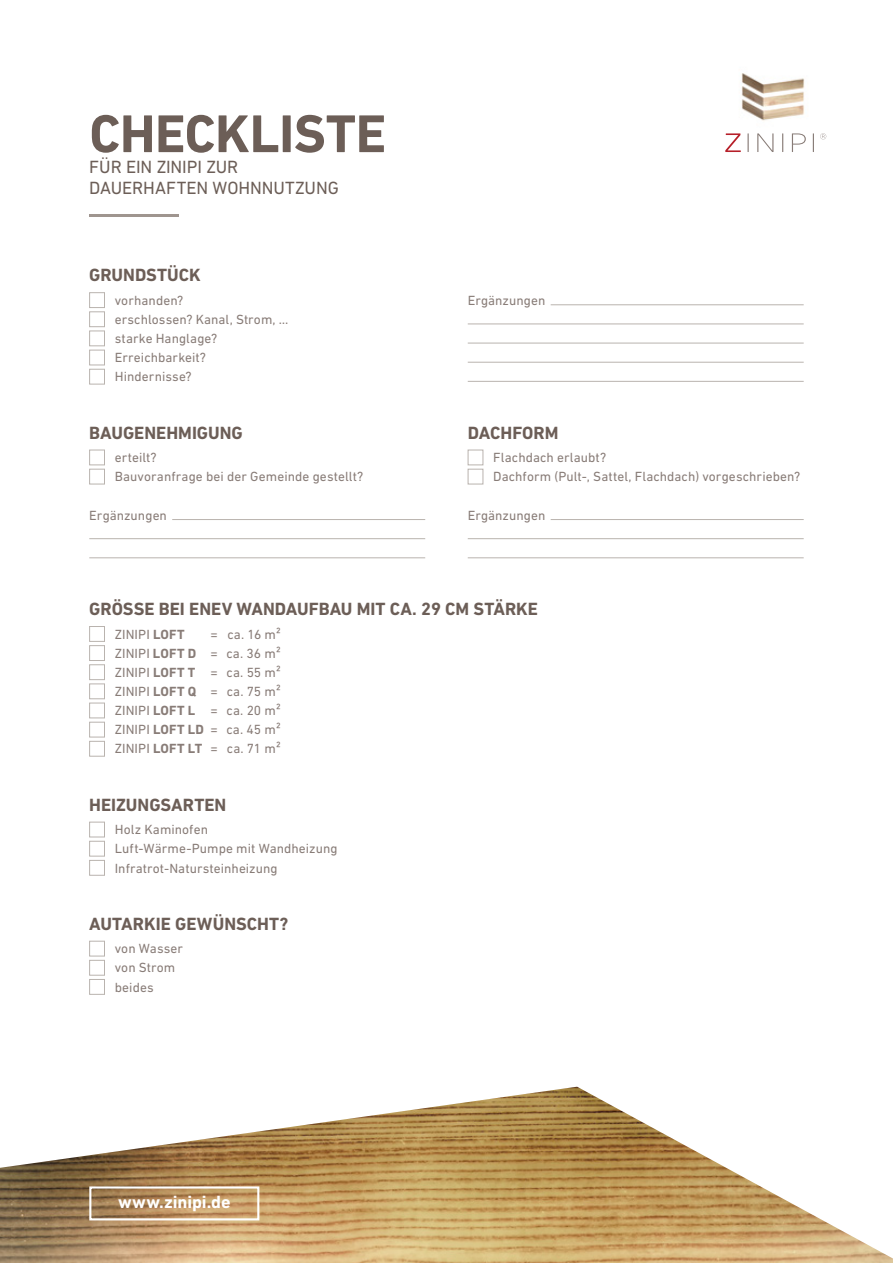
<style>
.page{position:relative;width:893px;height:1263px;background:#fff}
.page>*{position:absolute;margin:0;border:0;box-sizing:border-box;transform-origin:0 0}
.t1{font:700 54px "DIN Next LT Pro";letter-spacing:-.01em;color:#6c5e57}
.t2{font:700 18px "DIN Next LT Pro";color:#6c5e57}
.t3{font:18px/21px "DIN Next LT Pro";letter-spacing:-.005em;color:#6c5e57}
.t4{font:700 18px "DIN Next LT Pro";letter-spacing:-.005em;color:#fff}
.t5{font:13.5px/19.2px "DIN Next LT Pro";letter-spacing:.005em;color:#887c77}
.s1{font-weight:700}
</style>
<div class="page">
<img style="left:0;top:1087px;width:893px;height:176px">
<hr style="left:89px;top:214px;width:90px;height:3px;background:#9f958f">
<div style="left:89px;top:1186px;width:170px;height:34px;border:2px solid #fff"></div>
<div style="left:89px;top:292px;width:16px;height:16px;border:1px solid #b9b3ae"></div>
<div style="left:89px;top:311px;width:16px;height:16px;border:1px solid #b9b3ae"></div>
<div style="left:89px;top:331px;width:16px;height:15px;border:1px solid #b9b3ae"></div>
<div style="left:89px;top:350px;width:16px;height:15px;border:1px solid #b9b3ae"></div>
<div style="left:89px;top:369px;width:16px;height:15px;border:1px solid #b9b3ae"></div>
<div style="left:89px;top:450px;width:16px;height:15px;border:1px solid #b9b3ae"></div>
<div style="left:89px;top:469px;width:16px;height:15px;border:1px solid #b9b3ae"></div>
<div style="left:89px;top:626px;width:16px;height:16px;border:1px solid #b9b3ae"></div>
<div style="left:89px;top:645px;width:16px;height:16px;border:1px solid #b9b3ae"></div>
<div style="left:89px;top:664px;width:16px;height:16px;border:1px solid #b9b3ae"></div>
<div style="left:89px;top:684px;width:16px;height:15px;border:1px solid #b9b3ae"></div>
<div style="left:89px;top:703px;width:16px;height:15px;border:1px solid #b9b3ae"></div>
<div style="left:89px;top:722px;width:16px;height:15px;border:1px solid #b9b3ae"></div>
<div style="left:89px;top:741px;width:16px;height:15px;border:1px solid #b9b3ae"></div>
<div style="left:89px;top:822px;width:16px;height:15px;border:1px solid #b9b3ae"></div>
<div style="left:89px;top:841px;width:16px;height:15px;border:1px solid #b9b3ae"></div>
<div style="left:89px;top:860px;width:16px;height:15px;border:1px solid #b9b3ae"></div>
<div style="left:89px;top:941px;width:16px;height:15px;border:1px solid #b9b3ae"></div>
<div style="left:89px;top:960px;width:16px;height:15px;border:1px solid #b9b3ae"></div>
<div style="left:89px;top:979px;width:16px;height:16px;border:1px solid #b9b3ae"></div>
<hr style="left:551px;top:304px;width:253px;height:1px;background:#b9b3ae">
<hr style="left:468px;top:324px;width:336px;height:1px;background:#b9b3ae">
<hr style="left:468px;top:343px;width:336px;height:1px;background:#b9b3ae">
<hr style="left:468px;top:362px;width:336px;height:1px;background:#b9b3ae">
<hr style="left:468px;top:381px;width:336px;height:1px;background:#b9b3ae">
<hr style="left:551px;top:519px;width:253px;height:1px;background:#b9b3ae">
<img style="left:741px;top:73px;width:64px;height:48px">
<svg style="left:747px;top:133px;width:79px;height:19px"></svg>
<svg style="left:725px;top:133px;width:16px;height:19px"></svg>
<div style="left:468px;top:450px;width:15px;height:15px;border:1px solid #b9b3ae"></div>
<div style="left:468px;top:469px;width:15px;height:15px;border:1px solid #b9b3ae"></div>
<hr style="left:172px;top:519px;width:253px;height:1px;background:#b9b3ae">
<hr style="left:468px;top:538px;width:336px;height:1px;background:#b9b3ae">
<hr style="left:89px;top:538px;width:336px;height:1px;background:#b9b3ae">
<hr style="left:468px;top:557px;width:336px;height:1px;background:#b9b3ae">
<hr style="left:89px;top:557px;width:336px;height:1px;background:#b9b3ae">
<h1 class="t1" style="left:89px;top:102px;width:298px">CHECKLISTE</h1>
<h2 class="t3" style="left:89px;top:156px;width:251px">FÜR EIN ZINIPI ZUR<br>DAUERHAFTEN WOHNNUTZUNG</h2>
<h2 class="t2" style="left:89px;top:265px;width:113px">GRUNDSTÜCK</h2>
<p class="t5" style="left:115px;top:290px;width:70px">vorhanden?</p>
<p class="t5" style="left:468px;top:290px;width:79px">Ergänzungen</p>
<p class="t5" style="left:115px;top:310px;width:175px">erschlossen? Kanal, Strom, … starke Hanglage?<br>Erreichbarkeit?<br>Hindernisse?</p>
<h2 class="t2" style="left:89px;top:422px;width:155px">BAUGENEHMIGUNG</h2>
<h2 class="t2" style="left:468px;top:422px;width:92px">DACHFORM</h2>
<p class="t5" style="left:115px;top:448px;width:43px">erteilt?</p>
<p class="t5" style="left:493px;top:448px;width:114px">Flachdach erlaubt?</p>
<p class="t5" style="left:115px;top:467px;width:250px">Bauvoranfrage bei der Gemeinde gestellt?</p>
<p class="t5" style="left:493px;top:467px;width:308px">Dachform (Pult-, Sattel, Flachdach) vorgeschrieben?</p>
<p class="t5" style="left:89px;top:505px;width:79px">Ergänzungen</p>
<p class="t5" style="left:468px;top:505px;width:79px">Ergänzungen</p>
<h2 class="t2" style="left:89px;top:599px;width:450px">GRÖSSE BEI ENEV WANDAUFBAU MIT CA. 29 CM STÄRKE</h2>
<p class="t5" style="left:115px;top:624px;width:71px">ZINIPI <span class="s1">LOFT</span></p>
<p class="t5" style="left:115px;top:624px;width:167px;text-align:justify;text-indent:96px">= ca. 16 m²<br>ZINIPI <span class="s1">LOFT D</span> = ca. 36 m²<br>ZINIPI <span class="s1">LOFT T</span> = ca. 55 m²<br>ZINIPI <span class="s1">LOFT Q</span> = ca. 75 m²<br>ZINIPI <span class="s1">LOFT L</span> = ca. 20 m²<br>ZINIPI <span class="s1">LOFT LD</span> = ca. 45 m²<br>ZINIPI <span class="s1">LOFT LT</span> = ca. 71 m²</p>
<h2 class="t2" style="left:89px;top:794px;width:139px">HEIZUNGSARTEN</h2>
<p class="t5" style="left:115px;top:820px;width:224px">Holz Kaminofen<br>Luft-Wärme-Pumpe mit Wandheizung<br>Infratrot-Natursteinheizung</p>
<h2 class="t2" style="left:89px;top:913px;width:200px">AUTARKIE GEWÜNSCHT?</h2>
<p class="t5" style="left:115px;top:939px;width:70px">von Wasser von Strom beides</p>
<h2 class="t4" style="left:118px;top:1192px;width:114px">www.zinipi.de</h2>
</div>
